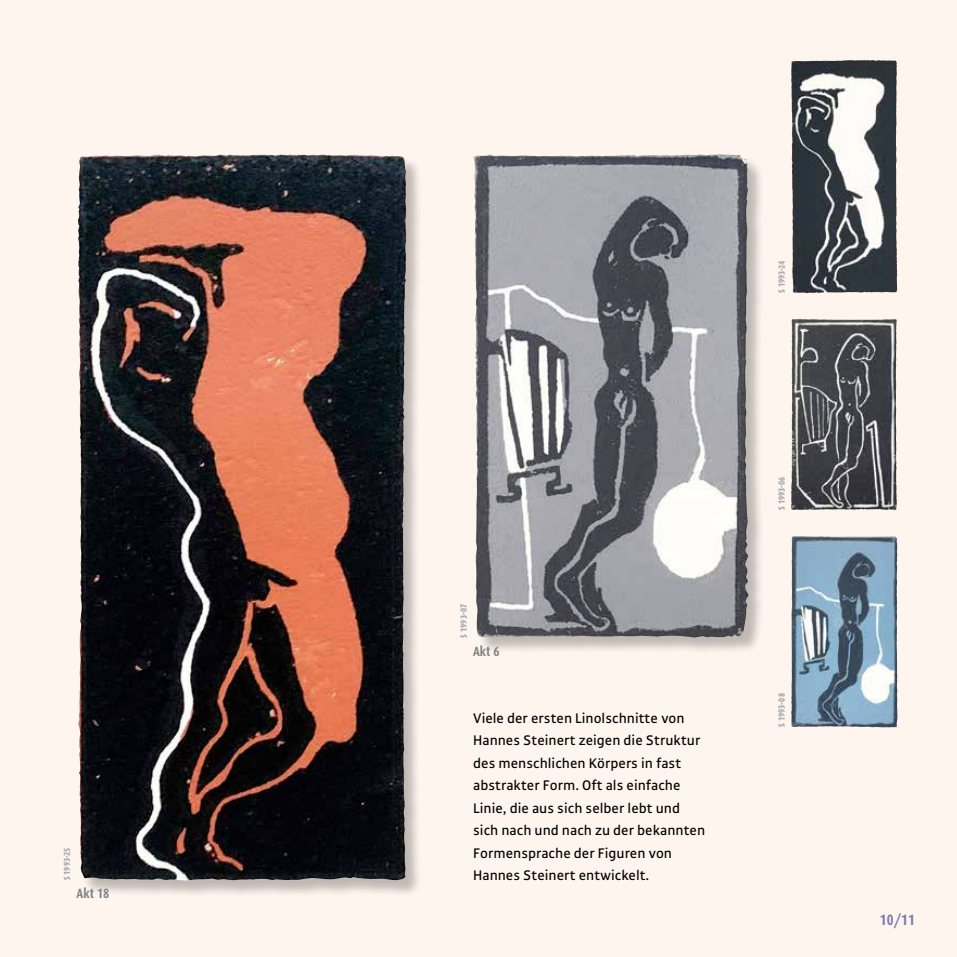
<style>
.page{position:relative;width:957px;height:957px;background:#fff5ef}
.page>*{position:absolute;margin:0;border:0;box-sizing:border-box;transform-origin:0 0}
.t1{font:15px/22.5px "Gak Sans";color:#000}
.t2{font:700 15px "Dax Condensed";color:#7578b0}
.t3{font:700 13.5px "Dax Condensed";color:#808285}
.t4{font:800 9px "Dax Condensed";color:#a7a9ac}
</style>
<div class="page">
<div style="left:475px;top:155px;width:290px;height:499px;background:#000;opacity:.25"></div>
<img style="left:473px;top:154px;width:276px;height:484px">
<img style="left:791px;top:60px;width:106px;height:233px">
<img style="left:791px;top:536px;width:107px;height:191px">
<div style="left:79px;top:155px;width:344px;height:742px;background:#000;opacity:.25"></div>
<img style="left:78px;top:154px;width:203px;height:515px">
<img style="left:791px;top:318px;width:106px;height:192px">
<p class="t4" style="left:62px;top:880px;width:34px;rotate:-90deg">S 1993-25</p>
<p class="t3" style="left:77px;top:886px;width:34px">Akt 18</p>
<p class="t4" style="left:458px;top:637px;width:35px;rotate:-90deg">S 1993-07</p>
<p class="t3" style="left:473px;top:643px;width:28px">Akt 6</p>
<p class="t1" style="left:473px;top:707px;width:233px">Viele der ersten Linolschnitte von Hannes Steinert zeigen die Struktur des menschlichen Körpers in fast abstrakter Form. Oft als einfache Linie, die aus sich selber lebt und sich nach und nach zu der bekannten Formensprache der Figuren von Hannes Steinert entwickelt.</p>
<p class="t4" style="left:776px;top:293px;width:34px;rotate:-90deg">S 1993-24</p>
<p class="t4" style="left:776px;top:510px;width:35px;rotate:-90deg">S 1993-06</p>
<p class="t4" style="left:776px;top:727px;width:35px;rotate:-90deg">S 1993-08</p>
<p class="t2" style="left:880px;top:911px;width:36px">10/11</p>
</div>
